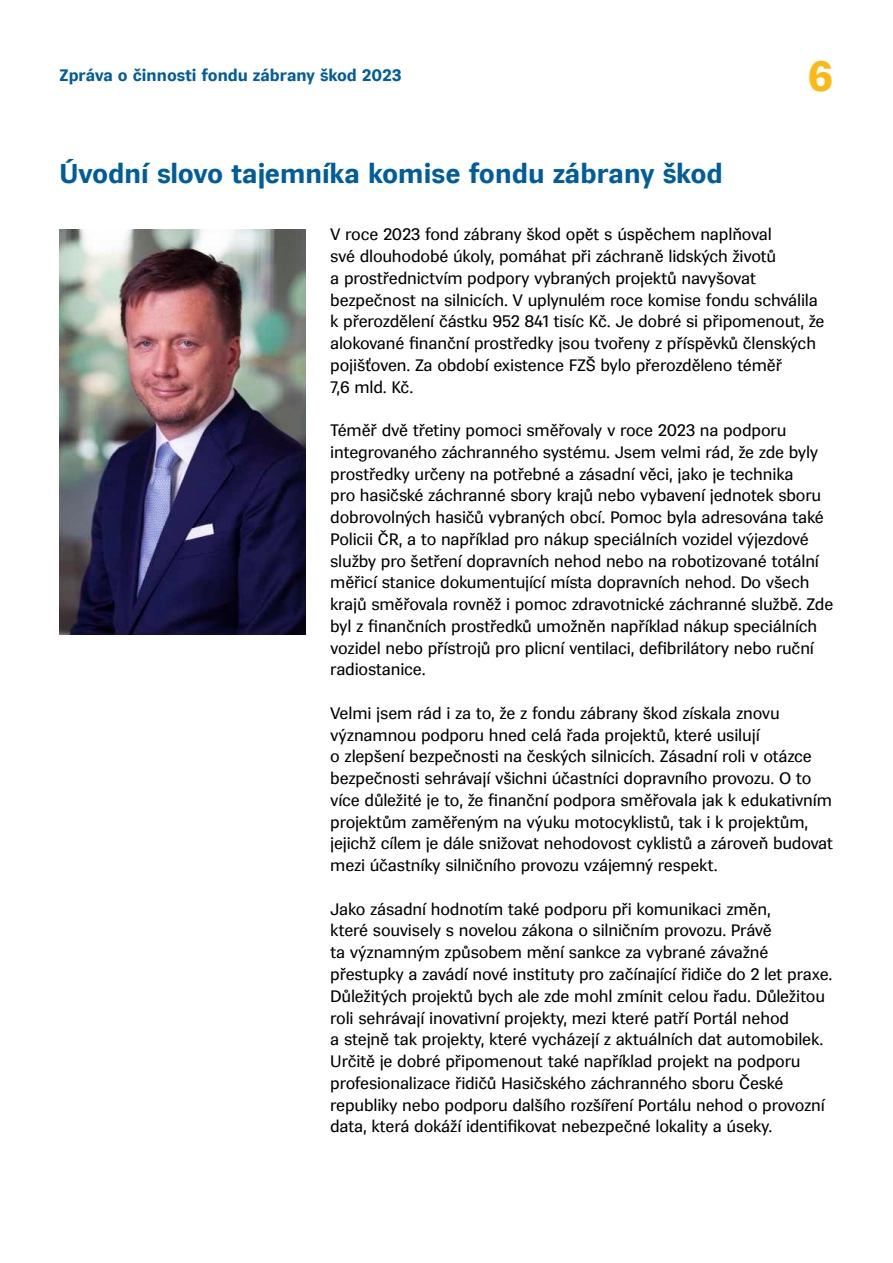
<style>
.page{position:relative;width:893px;height:1263px;background:#fff}
.page>*{position:absolute;margin:0;border:0;box-sizing:border-box;transform-origin:0 0}
.t1{font:700 42px "Vegan Superior RBO";color:#fcb814}
.t2{font:700 27px "Vegan Superior RBO";color:#005d9c}
.t3{font:16.5px/21.8px "Vegan Superior RBO";letter-spacing:-.01em;color:#000}
.t4{font:700 16.5px "Vegan Superior RBO";color:#005d9c}
</style>
<div class="page">
<img style="left:60px;top:230px;width:245px;height:404px">
<p class="t4" style="left:60px;top:66px;width:343px">Zpráva o činnosti fondu zábrany škod 2023</p>
<h1 class="t1" style="left:808px;top:52px;width:27px">6</h1>
<h2 class="t2" style="left:60px;top:158px;width:665px">Úvodní slovo tajemníka komise fondu zábrany škod</h2>
<p class="t3" style="left:330px;top:224px;width:496px">V roce 2023 fond zábrany škod opět s úspěchem naplňoval<br>své dlouhodobé úkoly, pomáhat při záchraně lidských životů<br>a prostřednictvím podpory vybraných projektů navyšovat bezpečnost na silnicích. V uplynulém roce komise fondu schválila k přerozdělení částku 952 841 tisíc Kč. Je dobré si připomenout, že alokované 昀椀nanční prostředky jsou tvořeny z příspěvků členských pojišťoven. Za období existence FZŠ bylo přerozděleno téměř<br>7,6 mld. Kč.</p>
<p class="t3" style="left:330px;top:420px;width:505px">Téměř dvě třetiny pomoci směřovaly v roce 2023 na podporu integrovaného záchranného systému. Jsem velmi rád, že zde byly prostředky určeny na potřebné a zásadní věci, jako je technika<br>pro hasičské záchranné sbory krajů nebo vybavení jednotek sboru dobrovolných hasičů vybraných obcí. Pomoc byla adresována také Policii ČR, a to například pro nákup speciálních vozidel výjezdové služby pro šetření dopravních nehod nebo na robotizované totální měřicí stanice dokumentující místa dopravních nehod. Do všech krajů směřovala rovněž i pomoc zdravotnické záchranné službě. Zde byl z 昀椀nančních prostředků umožněn například nákup speciálních vozidel nebo přístrojů pro plicní ventilaci, de昀椀brilátory nebo ruční radiostanice.</p>
<p class="t3" style="left:330px;top:702px;width:504px">Velmi jsem rád i za to, že z fondu zábrany škod získala znovu významnou podporu hned celá řada projektů, které usilují<br>o zlepšení bezpečnosti na českých silnicích. Zásadní roli v otázce bezpečnosti sehrávají všichni účastníci dopravního provozu. O to více důležité je to, že 昀椀nanční podpora směřovala jak k edukativním projektům zaměřeným na výuku motocyklistů, tak i k projektům, jejichž cílem je dále snižovat nehodovost cyklistů a zároveň budovat mezi účastníky silničního provozu vzájemný respekt.</p>
<p class="t3" style="left:330px;top:898px;width:504px">Jako zásadní hodnotím také podporu při komunikaci změn,<br>které souvisely s novelou zákona o silničním provozu. Právě<br>ta významným způsobem mění sankce za vybrané závažné přestupky a zavádí nové instituty pro začínající řidiče do 2 let praxe.<br>Důležitých projektů bych ale zde mohl zmínit celou řadu. Důležitou roli sehrávají inovativní projekty, mezi které patří Portál nehod<br>a stejně tak projekty, které vycházejí z aktuálních dat automobilek.<br>Určitě je dobré připomenout také například projekt na podporu profesionalizace řidičů Hasičského záchranného sboru České republiky nebo podporu dalšího rozšíření Portálu nehod o provozní data, která dokáží identi昀椀kovat nebezpečné lokality a úseky.</p>
</div>
